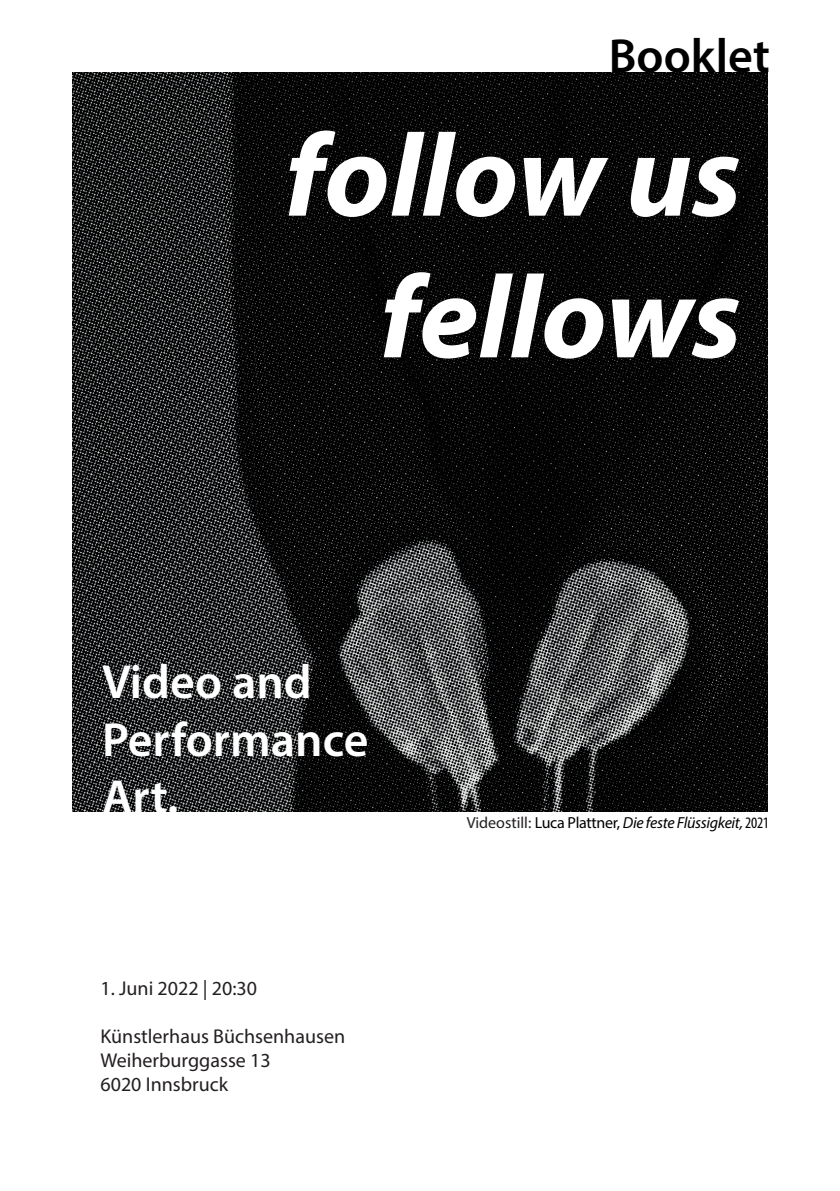
<style>
.page{position:relative;width:840px;height:1191px;background:#fff}
.page>*{position:absolute;margin:0;border:0;box-sizing:border-box;transform-origin:0 0}
.t1{font:italic 700 118px/141.6px "Myriad Pro";color:#fff;text-align:right}
.t2{font:600 48px/57.6px "Myriad Pro";color:#fff}
.t3{font:600 48px "Myriad Pro";color:#000}
.t4{font:20px/24px "Myriad Pro";color:#231f20}
.t5{font:italic 16px "Myriad Pro";letter-spacing:-.02em;color:#000}
.s1{font-style:normal;color:#231f20}
.s2{font-style:normal}
.s3{font-style:normal;font-stretch:condensed}
</style>
<div class="page">
<img style="left:72px;top:72px;width:695px;height:739px">
<h2 class="t3" style="left:608px;top:26px;width:163px">Booklet</h2>
<h1 class="t1" style="left:285px;top:101px;width:457px">follow us fellows</h1>
<h2 class="t2" style="left:102px;top:652px;width:268px">Video and<br>Performance<br>Art.</h2>
<p class="t4" style="left:100px;top:975px;width:158px">1. Juni 2022 | 20:30</p>
<p class="t4" style="left:100px;top:1023px;width:246px">Künstlerhaus Büchsenhausen<br>Weiherburggasse 13<br>6020 Innsbruck</p>
<p class="t5" style="left:466px;top:812px;width:303px"><span class="s1">Videostill:</span> <span class="s2">Luca Plattner,</span> Die feste Flüssigkeit, <span class="s3">2021</span></p>
</div>
